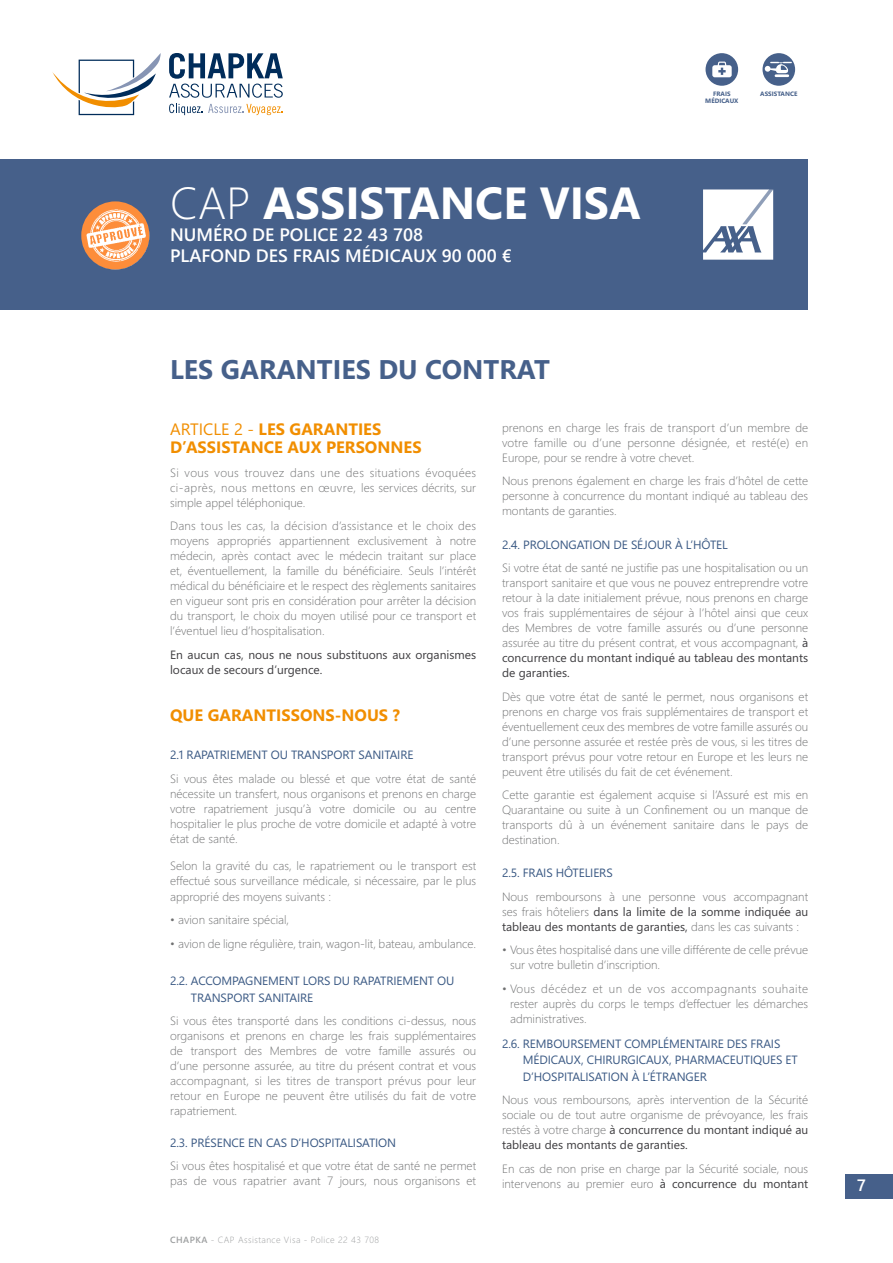
<style>
.page{position:relative;width:893px;height:1263px;background:#fff}
.page>*{position:absolute;margin:0;border:0;box-sizing:border-box;transform-origin:0 0}
.t1{font:700 45px "Segoe WP";color:#fff}
.t2{font:700 27px "Segoe WP";color:#46608a}
.t3{font:600 18px/21.6px "Segoe WP";color:#fff}
.t4{font:700 16.5px/18px "Segoe WP";color:#f18e00}
.t5{font:600 16.5px "Segoe WP";color:#fff}
.t6{font:300 12px/15px "Segoe WP";color:#707172;text-align:justify}
.t7{font:12px/16.5px "Segoe WP";letter-spacing:-.01em;color:#395883}
.t8{font:12px/15px "Segoe WP";color:#3e3d40}
.t9{font:300 9px "Segoe WP";letter-spacing:.05em;color:#9c9e9f}
.t10{font:700 6.3px "Segoe WP";color:#46608a}
.s1{font-weight:300}
.s2{font-weight:400}
.s3{font-weight:600}
.s4{font-weight:400;color:#3e3d40}
</style>
<div class="page">
<div style="left:845px;top:1174px;width:48px;height:24px;background:#46608a"></div>
<div style="left:0;top:160px;width:808px;height:150px;background:#46608a"></div>
<svg style="left:52px;top:53px;width:109px;height:63px"></svg>
<svg style="left:169px;top:104px;width:114px;height:11px"></svg>
<svg style="left:169px;top:53px;width:114px;height:45px"></svg>
<img style="left:81px;top:201px;width:68px;height:69px;border-radius:34px">
<svg style="left:762px;top:53px;width:33px;height:33px"></svg>
<svg style="left:765px;top:62px;width:27px;height:15px"></svg>
<div style="left:705px;top:53px;width:33px;height:33px;background:#46608a;border-radius:50%"></div>
<svg style="left:712px;top:62px;width:20px;height:15px"></svg>
<svg style="left:703px;top:189px;width:70px;height:71px;background:#dde1e9"></svg>
<h1 class="t1" style="left:170px;top:171px;width:472px"><span class="s1">CAP</span> ASSISTANCE VISA</h1>
<h3 class="t3" style="left:170px;top:223px;width:343px">NUMÉRO DE POLICE 22 43 708<br>PLAFOND DES FRAIS MÉDICAUX 90 000 €</h3>
<h2 class="t2" style="left:170px;top:350px;width:381px">LES GARANTIES DU CONTRAT</h2>
<p class="t10" style="left:713px;top:89px;width:19px">FRAIS</p>
<p class="t10" style="left:760px;top:89px;width:39px">ASSISTANCE</p>
<p class="t10" style="left:705px;top:96px;width:35px">MÉDICAUX</p>
<h3 class="t4" style="left:170px;top:419px;width:253px"><span class="s2">ARTICLE 2 -</span> LES GARANTIES<br>D’ASSISTANCE AUX PERSONNES</h3>
<p class="t6" style="left:170px;top:464px;width:308px">Si vous vous trouvez dans une des situations évoquées ci-après, nous mettons en œuvre, les services décrits, sur simple appel téléphonique.</p>
<p class="t6" style="left:170px;top:518px;width:308px">Dans tous les cas, la décision d’assistance et le choix des moyens appropriés appartiennent exclusivement à notre médecin, après contact avec le médecin traitant sur place et, éventuellement, la famille du bénéficiaire. Seuls l’intérêt médical du bénéficiaire et le respect des règlements sanitaires en vigueur sont pris en considération pour arrêter la décision du transport, le choix du moyen utilisé pour ce transport et l’éventuel lieu d’hospitalisation.</p>
<p class="t8" style="left:170px;top:646px;width:308px">En aucun cas, nous ne nous substituons aux organismes locaux de secours d’urgence.</p>
<h3 class="t4" style="left:170px;top:706px;width:231px">QUE GARANTISSONS-NOUS ?</h3>
<p class="t7" style="left:170px;top:746px;width:245px">2.1 RAPATRIEMENT OU TRANSPORT SANITAIRE</p>
<p class="t6" style="left:170px;top:770px;width:308px">Si vous êtes malade ou blessé et que votre état de santé nécessite un transfert, nous organisons et prenons en charge votre rapatriement jusqu’à votre domicile ou au centre hospitalier le plus proche de votre domicile et adapté à votre état de santé.</p>
<p class="t6" style="left:170px;top:858px;width:308px">Selon la gravité du cas, le rapatriement ou le transport est effectué sous surveillance médicale, si nécessaire, par le plus approprié des moyens suivants :</p>
<p class="t6" style="left:170px;top:912px;width:121px">• avion sanitaire spécial,</p>
<p class="t6" style="left:170px;top:935px;width:308px">• avion de ligne régulière, train, wagon-lit, bateau, ambulance.</p>
<p class="t7" style="left:191px;top:972px;width:265px;text-indent:-21px">2.2. ACCOMPAGNEMENT LORS DU RAPATRIEMENT OU<br>TRANSPORT SANITAIRE</p>
<p class="t6" style="left:170px;top:1013px;width:308px">Si vous êtes transporté dans les conditions ci-dessus, nous organisons et prenons en charge les frais supplémentaires de transport des Membres de votre famille assurés ou d’une personne assurée, au titre du présent contrat et vous accompagnant, si les titres de transport prévus pour leur retour en Europe ne peuvent être utilisés du fait de votre rapatriement.</p>
<p class="t7" style="left:170px;top:1133px;width:228px">2.3. PRÉSENCE EN CAS D’HOSPITALISATION</p>
<p class="t6" style="left:170px;top:1158px;width:308px">Si vous êtes hospitalisé et que votre état de santé ne permet pas de vous rapatrier avant 7 jours, nous organisons et</p>
<p class="t9" style="left:170px;top:1233px;width:211px"><span class="s3">CHAPKA</span> - CAP Assistance Visa - Police 22 43 708</p>
<p class="t6" style="left:502px;top:420px;width:308px">prenons en charge les frais de transport d’un membre de votre famille ou d’une personne désignée, et resté(e) en Europe, pour se rendre à votre chevet.</p>
<p class="t6" style="left:502px;top:473px;width:308px">Nous prenons également en charge les frais d’hôtel de cette personne à concurrence du montant indiqué au tableau des montants de garanties.</p>
<p class="t7" style="left:502px;top:536px;width:227px">2.4. PROLONGATION DE SÉJOUR À L’HÔTEL</p>
<p class="t6" style="left:502px;top:560px;width:308px">Si votre état de santé ne justifie pas une hospitalisation ou un transport sanitaire et que vous ne pouvez entreprendre votre retour à la date initialement prévue, nous prenons en charge vos frais supplémentaires de séjour à l’hôtel ainsi que ceux des Membres de votre famille assurés ou d’une personne assurée au titre du présent contrat, et vous accompagnant, <span class="s4">à concurrence du montant indiqué au tableau des montants de garanties.</span></p>
<p class="t6" style="left:502px;top:689px;width:308px">Dès que votre état de santé le permet, nous organisons et prenons en charge vos frais supplémentaires de transport et éventuellement ceux des membres de votre famille assurés ou d’une personne assurée et restée près de vous, si les titres de transport prévus pour votre retour en Europe et les leurs ne peuvent être utilisés du fait de cet événement.</p>
<p class="t6" style="left:502px;top:787px;width:308px">Cette garantie est également acquise si l’Assuré est mis en Quarantaine ou suite à un Confinement ou un manque de transports dû à un événement sanitaire dans le pays de destination.</p>
<p class="t7" style="left:502px;top:864px;width:112px">2.5. FRAIS HÔTELIERS</p>
<p class="t6" style="left:502px;top:888px;width:308px">Nous remboursons à une personne vous accompagnant ses frais hôteliers <span class="s4">dans la limite de la somme indiquée au tableau des montants de garanties,</span> dans les cas suivants :</p>
<p class="t6" style="left:510px;top:942px;width:300px;text-indent:-8px">• Vous êtes hospitalisé dans une ville différente de celle prévue sur votre bulletin d’inscription.</p>
<p class="t6" style="left:510px;top:980px;width:300px;text-indent:-8px">• Vous décédez et un de vos accompagnants souhaite rester auprès du corps le temps d’effectuer les démarches administratives.</p>
<p class="t7" style="left:523px;top:1034px;width:276px;text-indent:-21px">2.6. REMBOURSEMENT COMPLÉMENTAIRE DES FRAIS<br>MÉDICAUX, CHIRURGICAUX, PHARMACEUTIQUES ET<br>D’HOSPITALISATION À L’ÉTRANGER</p>
<p class="t6" style="left:502px;top:1092px;width:308px">Nous vous remboursons, après intervention de la Sécurité sociale ou de tout autre organisme de prévoyance, les frais restés à votre charge <span class="s4">à concurrence du montant indiqué au tableau des montants de garanties.</span></p>
<p class="t6" style="left:502px;top:1160px;width:308px">En cas de non prise en charge par la Sécurité sociale, nous intervenons au premier euro <span class="s4">à concurrence du montant</span></p>
<h3 class="t5" style="left:857px;top:1174px;width:11px">7</h3>
</div>
